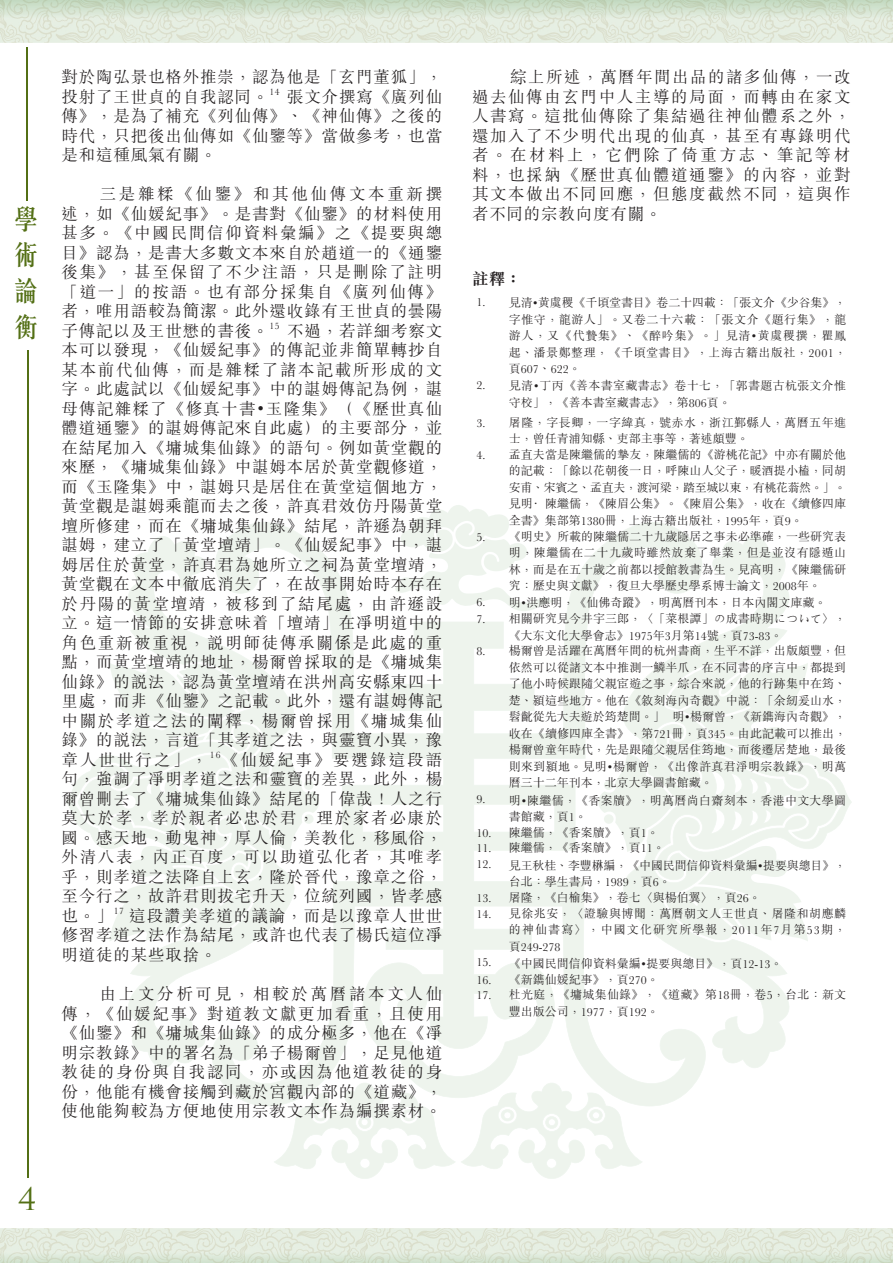
<style>
.page{position:relative;width:893px;height:1263px;background:#fff}
.page>*{position:absolute;margin:0;border:0;box-sizing:border-box;transform-origin:0 0}
.t1{font:30px "Helios S Si";color:#536f15}
.t2{font:500 27px/36px "C Song 3 HK";color:#536f15;text-align:justify}
.t3{font:300 16.5px/19.5px "M Sung HK";letter-spacing:.05em;color:#231f20;text-align:justify}
.t4{font:700 16.5px "M Sung HK";color:#231f20}
.t5{font:300 12px/16.5px "M Sung HK";color:#231f20;text-align:justify}
.t6{font:300 12px/16.5px "M Sung HK";letter-spacing:.025em;color:#231f20}
.t7{font:300 12px/16.5px "M Sung HK";letter-spacing:.045em;color:#231f20}
.t8{font:300 12px/16.5px "M Sung HK";letter-spacing:.02em;color:#231f20}
.t9{font:300 9.6px "M Sung HK";letter-spacing:.055em;color:#231f20}
.s1{font-family:"Gotham";font-weight:400}
</style>
<div class="page">
<img style="left:0;top:0;width:893px;height:42px">
<img style="left:0;top:1229px;width:893px;height:34px">
<svg style="left:274px;top:1106px;width:368px;height:73px"></svg>
<svg style="left:414px;top:505px;width:95px;height:17px"></svg>
<svg style="left:716px;top:536px;width:126px;height:532px"></svg>
<svg style="left:214px;top:522px;width:502px;height:584px"></svg>
<svg style="left:128px;top:536px;width:170px;height:532px"></svg>
<svg style="left:66px;top:663px;width:255px;height:278px"></svg>
<div style="left:304px;top:814px;width:10px;height:10px;background:#eef4ed;border-radius:50%"></div>
<hr style="left:28px;top:351px;width:1px;height:827px;background:#536f15">
<hr style="left:27px;top:47px;width:1px;height:154px;background:#536f15">
<p class="t2" style="left:12px;top:201px;width:28px">學術論衡</p>
<p class="t3" style="left:61px;top:67px;width:382px">對於陶弘景也格外推崇，認為他是「玄門董狐」，投射了王世貞的自我認同。</p>
<p class="t3" style="left:61px;top:86px;width:382px;text-indent:226px">張文介撰寫《廣列仙傳》，是為了補充《列仙傳》、《神仙傳》之後的時代，只把後出仙傳如《仙鑒等》當做參考，也當是和這種風氣有關。</p>
<p class="t3" style="left:61px;top:184px;width:382px;text-indent:38px">三是雜糅《仙鑒》和其他仙傳文本重新撰述，如《仙媛紀事》。是書對《仙鑒》的材料使用甚多。《中國民間信仰資料彙編》之《提要與總目》認為，是書大多數文本來自於趙道一的《通鑒後集》，甚至保留了不少注語，只是刪除了註明「道一」的按語。也有部分採集自《廣列仙傳》者，唯用語較為簡潔。此外還收錄有王世貞的曇陽子傳記以及王世懋的書後。</p>
<p class="t9" style="left:269px;top:84px;width:12px">14</p>
<p class="t9" style="left:269px;top:318px;width:12px">15</p>
<p class="t3" style="left:61px;top:320px;width:382px;text-indent:226px">不過，若詳細考察文本可以發現，《仙媛紀事》的傳記並非簡單轉抄自某本前代仙傳，而是雜糅了諸本記載所形成的文字。此處試以《仙媛紀事》中的諶姆傳記為例，諶母傳記雜糅了《修真十書<span class="s1">•</span>玉隆集》（《歷世真仙體道通鑒》的諶姆傳記來自此處）的主要部分，並在結尾加入《墉城集仙錄》的語句。例如黃堂觀的來歷，《墉城集仙錄》中諶姆本居於黃堂觀修道，而《玉隆集》中，諶姆只是居住在黃堂這個地方，黃堂觀是諶姆乘龍而去之後，許真君效仿丹陽黃堂壇所修建，而在《墉城集仙錄》結尾，許遜為朝拜諶姆，建立了「黃堂壇靖」。《仙媛紀事》中，諶姆居住於黃堂，許真君為她所立之祠為黃堂壇靖，黃堂觀在文本中徹底消失了，在故事開始時本存在於丹陽的黃堂壇靖，被移到了結尾處，由許遜設立。這一情節的安排意味着「壇靖」在凈明道中的角色重新被重視，說明師徒傳承關係是此處的重點，而黃堂壇靖的地址，楊爾曾採取的是《墉城集仙錄》的說法，認為黃堂壇靖在洪州高安縣東四十里處，而非《仙鑒》之記載。此外，還有諶姆傳記中關於孝道之法的闡釋，楊爾曾採用《墉城集仙錄》的說法，言道「其孝道之法，與靈寶小異，豫章人世世行之」，</p>
<p class="t9" style="left:210px;top:747px;width:12px">16</p>
<p class="t3" style="left:61px;top:749px;width:382px;text-indent:160px">《仙媛紀事》要選錄這段語句，強調了凈明孝道之法和靈寶的差異，此外，楊爾曾刪去了《墉城集仙錄》結尾的「偉哉！人之行莫大於孝，孝於親者必忠於君，理於家者必康於國。感天地，動鬼神，厚人倫，美教化，移風俗，外清八表，內正百度，可以助道弘化者，其唯孝乎，則孝道之法降自上玄，隆於晉代，豫章之俗，至今行之，故許君則拔宅升天，位統列國，皆孝感也。」</p>
<p class="t9" style="left:114px;top:903px;width:12px">17</p>
<p class="t3" style="left:61px;top:905px;width:382px;text-indent:68px">這段讚美孝道的議論，而是以豫章人世世修習孝道之法作為結尾，或許也代表了楊氏這位凈明道徒的某些取捨。</p>
<p class="t3" style="left:61px;top:983px;width:382px;text-indent:38px">由上文分析可見，相較於萬曆諸本文人仙傳，《仙媛紀事》對道教文獻更加看重，且使用《仙鑒》和《墉城集仙錄》的成分極多，他在《凈明宗教錄》中的署名為「弟子楊爾曾」，足見他道教徒的身份與自我認同，亦或因為他道教徒的身份，他能有機會接觸到藏於宮觀內部的《道藏》，使他能夠較為方便地使用宗教文本作為編撰素材。</p>
<p class="t1" style="left:18px;top:1181px;width:21px">4</p>
<p class="t3" style="left:472px;top:67px;width:380px;text-indent:38px">綜上所述，萬曆年間出品的諸多仙傳，一改過去仙傳由玄門中人主導的局面，而轉由在家文人書寫。這批仙傳除了集結過往神仙體系之外，還加入了不少明代出現的仙真，甚至有專錄明代者。在材料上，它們除了倚重方志、筆記等材料，也採納《歷世真仙體道通鑒》的內容，並對其文本做出不同回應，但態度截然不同，這與作者不同的宗教向度有關。</p>
<p class="t4" style="left:472px;top:271px;width:51px">註釋：</p>
<p class="t5" style="left:476px;top:292px;width:10px">1.</p>
<p class="t5" style="left:509px;top:294px;width:339px">見清<span class="s1">•</span>黄虞稷《千頃堂書目》卷二十四載：「張文介《少谷集》，字惟守，龍游人」。又卷二十六載：「張文介《題行集》，龍游人，又《代贄集》、《醉吟集》。」見清<span class="s1">•</span>黄虞稷撰，瞿鳳起、潘景鄭整理，《千頃堂書目》，上海古籍出版社，2001，頁607、622。</p>
<p class="t5" style="left:476px;top:375px;width:10px">2.</p>
<p class="t6" style="left:509px;top:377px;width:339px">見清<span class="s1">•</span>丁丙《善本書室藏書志》卷十七，「郭書題古杭張文介惟守校」，《善本書室藏書志》，第806頁。</p>
<p class="t5" style="left:476px;top:413px;width:10px">3.</p>
<p class="t7" style="left:509px;top:413px;width:339px">屠隆，字長卿，一字緯真，號赤水，浙江鄞縣人，萬曆五年進士，曾任青浦知縣、吏部主事等，著述頗豐。</p>
<p class="t5" style="left:476px;top:445px;width:10px">4.</p>
<p class="t5" style="left:509px;top:445px;width:339px">孟直夫當是陳繼儒的摯友，陳繼儒的《游桃花記》中亦有關於他的記載：「餘以花朝後一日，呼陳山人父子，暖酒提小榼，同胡安甫、宋賓之、孟直夫，渡河梁，踏至城以東，有桃花蓊然。」。見明·陳繼儒，《陳眉公集》。《陳眉公集》，收在《續修四庫全書》集部第1380冊，上海古籍出版社，1995年，頁9。</p>
<p class="t5" style="left:476px;top:527px;width:10px">5.</p>
<p class="t5" style="left:509px;top:527px;width:339px">《明史》所載的陳繼儒二十九歲隱居之事未必準確，一些研究表明，陳繼儒在二十九歲時雖然放棄了舉業，但是並沒有隱遁山林，而是在五十歲之前都以授館教書為生。見高明，《陳繼儒研究：歷史與文獻》，復旦大學歷史學系博士論文，2008年。</p>
<p class="t5" style="left:476px;top:592px;width:10px">6.</p>
<p class="t5" style="left:509px;top:594px;width:319px">明<span class="s1">•</span>洪應明，《仙佛奇蹤》，明萬曆刊本，日本內閣文庫藏。</p>
<p class="t5" style="left:476px;top:610px;width:10px">7.</p>
<p class="t5" style="left:509px;top:610px;width:339px">相關研究見今井宇三郎，〈「菜根譚」の成書時期について〉，《大东文化大學會志》1975年3月第14號，頁73-83。</p>
<p class="t5" style="left:476px;top:642px;width:10px">8.</p>
<p class="t5" style="left:509px;top:642px;width:339px">楊爾曾是活躍在萬曆年間的杭州書商，生平不詳，出版頗豐，但依然可以從諸文本中推測一鱗半爪，在不同書的序言中，都提到了他小時候跟隨父親宦遊之事，綜合來說，他的行跡集中在筠、楚、潁這些地方。他在《敘刻海內奇觀》中說：「余紉爰山水，髫齔從先大夫遊於筠楚間。」 明<span class="s1">•</span>楊爾曾，《新鐫海內奇觀》，收在《續修四庫全書》，第721冊，頁345。由此記載可以推出，楊爾曾童年時代，先是跟隨父親居住筠地，而後遷居楚地，最後則來到潁地。見明<span class="s1">•</span>楊爾曾，《出像許真君淨明宗教錄》，明萬曆三十二年刊本，北京大學圖書館藏。</p>
<p class="t5" style="left:476px;top:790px;width:10px">9.</p>
<p class="t6" style="left:509px;top:791px;width:339px">明<span class="s1">•</span>陳繼儒，《香案牘》，明萬曆尚白齋刻本，香港中文大學圖書館藏，頁1。</p>
<p class="t5" style="left:476px;top:823px;width:16px">10.</p>
<p class="t5" style="left:509px;top:823px;width:151px">陳繼儒，《香案牘》，頁1。</p>
<p class="t5" style="left:476px;top:839px;width:16px">11.</p>
<p class="t5" style="left:509px;top:839px;width:157px">陳繼儒，《香案牘》，頁11。</p>
<p class="t5" style="left:476px;top:855px;width:16px">12.</p>
<p class="t5" style="left:509px;top:856px;width:339px">見王秋桂、李豐楙編，《中國民間信仰資料彙編<span class="s1">•</span>提要與總目》，台北：學生書局，1989，頁6。</p>
<p class="t5" style="left:476px;top:888px;width:16px">13.</p>
<p class="t5" style="left:509px;top:888px;width:253px">屠隆，《白榆集》，卷七〈與楊伯翼〉，頁26。</p>
<p class="t5" style="left:476px;top:904px;width:16px">14.</p>
<p class="t5" style="left:509px;top:904px;width:339px">見徐兆安，〈證驗與博聞：萬曆朝文人王世貞、屠隆和胡應麟的神仙書寫〉，中國文化研究所學報，2011年7月第53期，頁249-278</p>
<p class="t5" style="left:476px;top:953px;width:16px">15.</p>
<p class="t5" style="left:509px;top:954px;width:275px">《中國民間信仰資料彙編<span class="s1">•</span>提要與總目》，頁12-13。</p>
<p class="t5" style="left:476px;top:970px;width:16px">16.</p>
<p class="t5" style="left:509px;top:970px;width:151px">《新鐫仙媛紀事》，頁270。</p>
<p class="t5" style="left:476px;top:986px;width:16px">17.</p>
<p class="t8" style="left:509px;top:986px;width:339px">杜光庭，《墉城集仙錄》，《道藏》第18冊，卷5，台北：新文豐出版公司，1977，頁192。</p>
</div>
